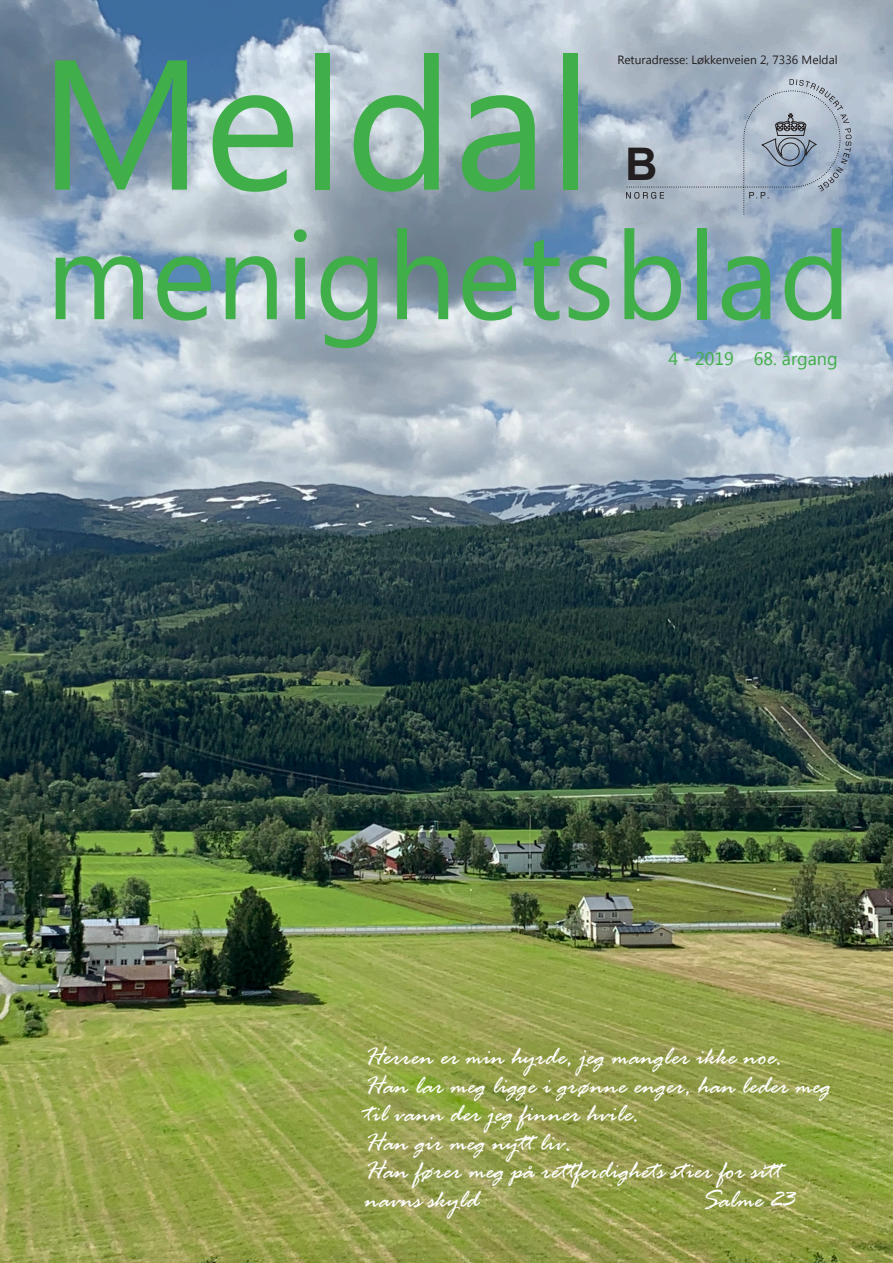
<style>
.page{position:relative;width:893px;height:1263px;background:#fff}
.page>*{position:absolute;margin:0;border:0;box-sizing:border-box;transform-origin:0 0}
.t1{font:184.5px "Segoe UI";color:#40ae49}
.t2{font:123px "Segoe UI";color:#40ae49}
.t3{font:700 45px "Arial";color:#231f20}
.t4{font:italic 27px/28.5px "Rage";color:#fff}
.t5{font:18px "Segoe UI";color:#40ae49}
.t6{font:12px "Segoe UI";color:#231f20}
</style>
<div class="page">
<img style="left:0;top:0;width:893px;height:1263px">
<svg style="left:625px;top:79px;width:226px;height:136px"></svg>
<h1 class="t1" style="left:38px;top:-4px;width:556px">Meldal</h1>
<p class="t6" style="left:617px;top:51px;width:222px">Returadresse: Løkkenveien 2, 7336 Meldal</p>
<h3 class="t3" style="left:625px;top:134px;width:34px">B</h3>
<h2 class="t2" style="left:46px;top:190px;width:807px">menighetsblad</h2>
<p class="t5" style="left:668px;top:346px;width:171px">4 - 2019 68. årgang</p>
<p class="t4" style="left:365px;top:1045px;width:468px">Herren er min hyrde, jeg mangler ikke noe.<br>Han lar meg ligge i grønne enger, han leder meg til vann der jeg finner hvile.<br>Han gir meg nytt liv.<br>Han fører meg på rettferdighets stier for sitt navns skyld</p>
<p class="t4" style="left:702px;top:1187px;width:95px">Salme 23</p>
</div>
